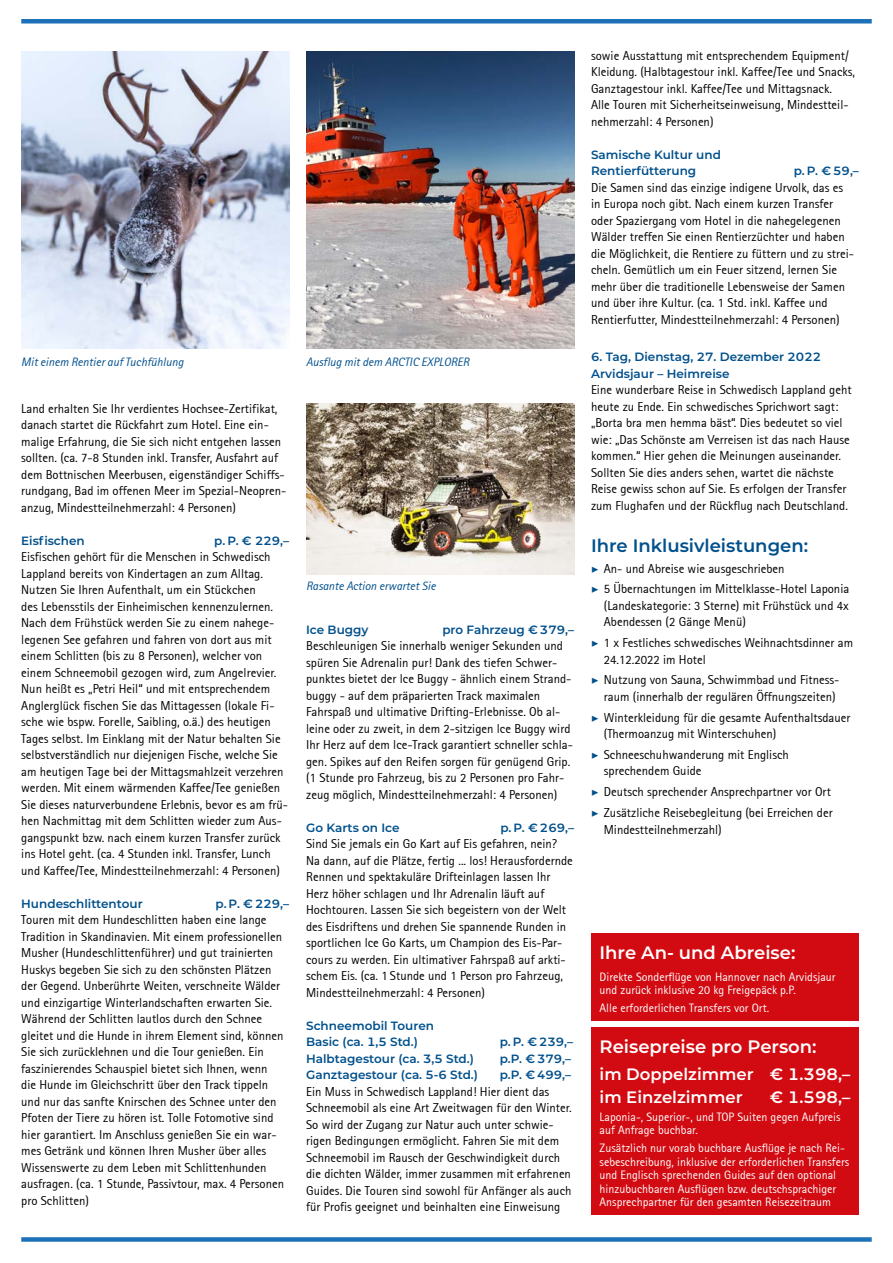
<style>
.page{position:relative;width:893px;height:1263px;background:#fff}
.page>*{position:absolute;margin:0;border:0;box-sizing:border-box;transform-origin:0 0}
.t1{font:600 18px "Montserrat";color:#fff}
.t2{font:600 18px "Montserrat";color:#00508c}
.t3{font:600 16.5px/23.1px "Montserrat";color:#fff}
.t4{font:12.75px/16.5px "Rotis Sans Serif";color:#000}
.t5{font:12px/13.5px "Rotis Sans Serif";color:#fff}
.t6{font:600 12px/16.5px "Montserrat";color:#00508c}
.t7{font:italic 12px "Rotis Sans Serif";color:#00508c}
.s1{font-family:"Minion Pro";font-weight:700;font-style:italic;color:#00508c}
</style>
<div class="page">
<div style="left:21px;top:19px;width:851px;height:5px;background:#1d71b8"></div>
<div style="left:21px;top:1237px;width:851px;height:5px;background:#1d71b8"></div>
<img style="left:21px;top:51px;width:268px;height:298px">
<img style="left:306px;top:404px;width:268px;height:170px">
<img style="left:306px;top:51px;width:268px;height:298px">
<div style="left:591px;top:1027px;width:268px;height:188px;background:#d20a11"></div>
<div style="left:591px;top:933px;width:268px;height:87px;background:#d20a11"></div>
<p class="t7" style="left:21px;top:354px;width:164px">Mit einem Rentier auf Tuchfühlung</p>
<p class="t4" style="left:21px;top:400px;width:267px">Land erhalten Sie Ihr verdientes Hochsee-Zertifikat, danach startet die Rückfahrt zum Hotel. Eine ein&shy;malige Erfahrung, die Sie sich nicht entgehen lassen sollten. (ca. 7-8 Stunden inkl. Transfer, Ausfahrt auf dem Bottnischen Meerbusen, eigenständiger Schiffs&shy;rundgang, Bad im offenen Meer im Spezial-Neopren&shy;anzug, Mindestteilnehmerzahl: 4 Personen)</p>
<p class="t6" style="left:21px;top:532px;width:65px">Eisfischen</p>
<p class="t6" style="left:214px;top:532px;width:76px">p. P. € 229,–</p>
<p class="t4" style="left:21px;top:549px;width:268px">Eisfischen gehört für die Menschen in Schwedisch Lappland bereits von Kindertagen an zum Alltag.<br>Nutzen Sie Ihren Aufenthalt, um ein Stückchen<br>des Lebensstils der Einheimischen kennenzulernen.<br>Nach dem Frühstück werden Sie zu einem nahege&shy;legenen See gefahren und fahren von dort aus mit einem Schlitten (bis zu 8 Personen), welcher von einem Schneemobil gezogen wird, zum Angelrevier.<br>Nun heißt es „Petri Heil“ und mit entsprechendem Anglerglück fischen Sie das Mittagessen (lokale Fi&shy;sche wie bspw. Forelle, Saibling, o.ä.) des heutigen Tages selbst. Im Einklang mit der Natur behalten Sie selbstverständlich nur diejenigen Fische, welche Sie am heutigen Tage bei der Mittagsmahlzeit verzehren werden. Mit einem wärmenden Kaffee/Tee genießen Sie dieses naturverbundene Erlebnis, bevor es am frü&shy;hen Nachmittag mit dem Schlitten wieder zum Aus&shy;gangspunkt bzw. nach einem kurzen Transfer zurück ins Hotel geht. (ca. 4 Stunden inkl. Transfer, Lunch und Kaffee/Tee, Mindestteilnehmerzahl: 4 Personen)</p>
<p class="t6" style="left:21px;top:895px;width:123px">Hundeschlittentour</p>
<p class="t6" style="left:216px;top:895px;width:75px">p. P. € 229,–</p>
<p class="t4" style="left:21px;top:912px;width:264px">Touren mit dem Hundeschlitten haben eine lange Tradition in Skandinavien. Mit einem professionellen Musher (Hundeschlittenführer) und gut trainierten Huskys begeben Sie sich zu den schönsten Plätzen der Gegend. Unberührte Weiten, verschneite Wälder und einzigartige Winterlandschaften erwarten Sie.<br>Während der Schlitten lautlos durch den Schnee gleitet und die Hunde in ihrem Element sind, können Sie sich zurücklehnen und die Tour genießen. Ein faszinierendes Schauspiel bietet sich Ihnen, wenn die Hunde im Gleichschritt über den Track tippeln und nur das sanfte Knirschen des Schnee unter den Pfoten der Tiere zu hören ist. Tolle Fotomotive sind hier garantiert. Im Anschluss genießen Sie ein war&shy;mes Getränk und können Ihren Musher über alles Wissenswerte zu dem Leben mit Schlittenhunden ausfragen. (ca. 1 Stunde, Passivtour, max. 4 Personen pro Schlitten)</p>
<p class="t7" style="left:306px;top:354px;width:165px">Ausflug mit dem ARCTIC EXPLORER</p>
<p class="t7" style="left:306px;top:579px;width:131px">Rasante Action erwartet Sie</p>
<p class="t6" style="left:306px;top:620px;width:64px">Ice Buggy</p>
<p class="t6" style="left:442px;top:620px;width:133px">pro Fahrzeug € 379,–</p>
<p class="t4" style="left:306px;top:637px;width:268px">Beschleunigen Sie innerhalb weniger Sekunden und spüren Sie Adrenalin pur! Dank des tiefen Schwer&shy;punktes bietet der lce Buggy - ähnlich einem Strand&shy;buggy - auf dem präparierten Track maximalen Fahrspaß und ultimative Drifting-Erlebnisse. Ob al&shy;leine oder zu zweit, in dem 2-sitzigen lce Buggy wird Ihr Herz auf dem lce-Track garantiert schneller schla&shy;gen. Spikes auf den Reifen sorgen für genügend Grip. (1 Stunde pro Fahrzeug, bis zu 2 Personen pro Fahr&shy;zeug möglich, Mindestteilnehmerzahl: 4 Personen)</p>
<p class="t6" style="left:306px;top:818px;width:95px">Go Karts on Ice</p>
<p class="t6" style="left:500px;top:818px;width:75px">p. P. € 269,–</p>
<p class="t4" style="left:306px;top:835px;width:268px">Sind Sie jemals ein Go Kart auf Eis gefahren, nein?<br>Na dann, auf die Plätze, fertig ... los! Herausfordernde Rennen und spektakuläre Drifteinlagen lassen Ihr Herz höher schlagen und Ihr Adrenalin läuft auf Hochtouren. Lassen Sie sich begeistern von der Welt des Eisdriftens und drehen Sie spannende Runden in sportlichen lce Go Karts, um Champion des Eis-Par&shy;cours zu werden. Ein ultimativer Fahrspaß auf arkti&shy;schem Eis. (ca. 1 Stunde und 1 Person pro Fahrzeug, Mindestteilnehmerzahl: 4 Personen)</p>
<p class="t6" style="left:306px;top:1016px;width:129px">Schneemobil Touren<br>Basic (ca. 1,5 Std.)</p>
<p class="t6" style="left:500px;top:1033px;width:75px">p. P. € 239,–</p>
<p class="t6" style="left:306px;top:1049px;width:169px">Halbtagestour (ca. 3,5 Std.)</p>
<p class="t6" style="left:500px;top:1049px;width:73px">p.P. € 379,–</p>
<p class="t6" style="left:306px;top:1066px;width:173px">Ganztagestour (ca. 5-6 Std.)</p>
<p class="t6" style="left:500px;top:1066px;width:73px">p.P. € 499,–</p>
<p class="t4" style="left:306px;top:1083px;width:267px">Ein Muss in Schwedisch Lappland! Hier dient das Schneemobil als eine Art Zweitwagen für den Winter.<br>So wird der Zugang zur Natur auch unter schwie&shy;rigen Bedingungen ermöglicht. Fahren Sie mit dem Schneemobil im Rausch der Geschwindigkeit durch die dichten Wälder, immer zusammen mit erfahrenen Guides. Die Touren sind sowohl für Anfänger als auch für Profis geeignet und beinhalten eine Einweisung</p>
<p class="t4" style="left:591px;top:47px;width:266px">sowie Ausstattung mit entsprechendem Equipment/ Kleidung. (Halbtagestour inkl. Kaffee/Tee und Snacks, Ganztagestour inkl. Kaffee/Tee und Mittagsnack.<br>Alle Touren mit Sicherheitseinweisung, Mindestteil&shy;nehmerzahl: 4 Personen)</p>
<p class="t6" style="left:591px;top:146px;width:131px">Samische Kultur und<br>Rentierfütterung</p>
<p class="t6" style="left:794px;top:162px;width:67px">p. P. € 59,–</p>
<p class="t4" style="left:591px;top:179px;width:264px">Die Samen sind das einzige indigene Urvolk, das es in Europa noch gibt. Nach einem kurzen Transfer oder Spaziergang vom Hotel in die nahegelegenen Wälder treffen Sie einen Rentierzüchter und haben die Möglichkeit, die Rentiere zu füttern und zu strei&shy;cheln. Gemütlich um ein Feuer sitzend, lernen Sie mehr über die traditionelle Lebensweise der Samen und über ihre Kultur. (ca. 1 Std. inkl. Kaffee und Rentierfutter, Mindestteilnehmerzahl: 4 Personen)</p>
<p class="t6" style="left:591px;top:348px;width:232px">6. Tag, Dienstag, 27. Dezember 2022<br>Arvidsjaur – Heimreise</p>
<p class="t4" style="left:591px;top:382px;width:262px">Eine wunderbare Reise in Schwedisch Lappland geht heute zu Ende. Ein schwedisches Sprichwort sagt: „Borta bra men hemma bäst“. Dies bedeutet so viel wie: „Das Schönste am Verreisen ist das nach Hause kommen.“ Hier gehen die Meinungen auseinander.<br>Sollten Sie dies anders sehen, wartet die nächste Reise gewiss schon auf Sie. Es erfolgen der Transfer zum Flughafen und der Rückflug nach Deutschland.</p>
<h1 class="t2" style="left:591px;top:533px;width:219px">Ihre Inklusivleistungen:</h1>
<p class="t4" style="left:591px;top:558px;width:260px;line-height:20.7px"><span class="s1">▶</span> An- und Abreise wie ausgeschrieben<br><span class="s1">▶</span> 5 Übernachtungen im Mittelklasse-Hotel Laponia</p>
<p class="t4" style="left:604px;top:597px;width:246px">(Landeskategorie: 3 Sterne) mit Frühstück und 4x<br>Abendessen (2 Gänge Menü)</p>
<p class="t4" style="left:604px;top:634px;width:251px;text-indent:-13px"><span class="s1">▶</span> 1 x Festliches schwedisches Weihnachtsdinner am<br>24.12.2022 im Hotel</p>
<p class="t4" style="left:591px;top:672px;width:250px;text-align:right"><span class="s1">▶</span> Nutzung von Sauna, Schwimmbad und Fitness&shy;raum (innerhalb der regulären Öffnungszeiten)</p>
<p class="t4" style="left:604px;top:709px;width:248px;text-indent:-13px"><span class="s1">▶</span> Winterkleidung für die gesamte Aufenthaltsdauer (Thermoanzug mit Winterschuhen)</p>
<p class="t4" style="left:604px;top:746px;width:187px;text-indent:-13px"><span class="s1">▶</span> Schneeschuhwanderung mit Englisch sprechendem Guide</p>
<p class="t4" style="left:591px;top:781px;width:243px;line-height:20.7px"><span class="s1">▶</span> Deutsch sprechender Ansprechpartner vor Ort <span class="s1">▶</span> Zusätzliche Reisebegleitung (bei Erreichen der</p>
<p class="t4" style="left:604px;top:821px;width:120px">Mindestteilnehmerzahl)</p>
<h1 class="t1" style="left:600px;top:940px;width:197px">Ihre An- und Abreise:</h1>
<p class="t5" style="left:600px;top:970px;width:238px">Direkte Sonderflüge von Hannover nach Arvidsjaur und zurück inklusive 20 kg Freigepäck p.P.</p>
<p class="t5" style="left:600px;top:1001px;width:171px">Alle erforderlichen Transfers vor Ort.</p>
<h1 class="t1" style="left:600px;top:1033px;width:219px">Reisepreise pro Person:</h1>
<p class="t3" style="left:600px;top:1062px;width:252px">im Doppelzimmer € 1.398,– im Einzelzimmer</p>
<p class="t3" style="left:770px;top:1085px;width:82px">€ 1.598,–</p>
<p class="t5" style="left:600px;top:1110px;width:243px">Laponia-, Superior-, und TOP Suiten gegen Aufpreis auf Anfrage buchbar.</p>
<p class="t5" style="left:600px;top:1141px;width:251px">Zusätzlich nur vorab buchbare Ausflüge je nach Rei&shy;sebeschreibung, inklusive der erforderlichen Transfers und Englisch sprechenden Guides auf den optional hinzubuchbaren Ausflügen bzw. deutschsprachiger Ansprechpartner für den gesamten Reisezeitraum</p>
</div>
